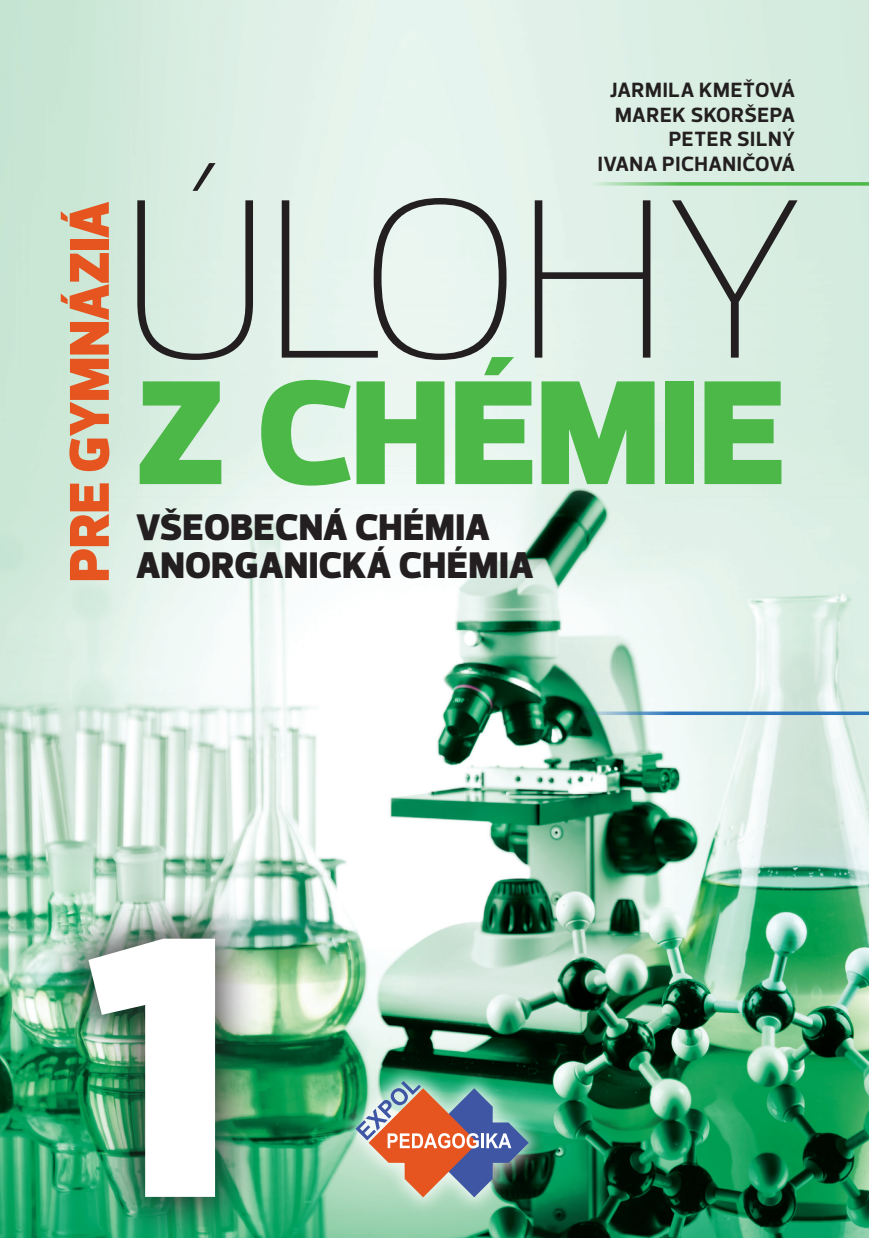
<style>
.page{position:relative;width:869px;height:1238px;background:#fff}
.page>*{position:absolute;margin:0;border:0;box-sizing:border-box;transform-origin:0 0}
.t1{font:900 366.1px "Gotham";color:#fff}
.t2{font:200 231.17px "Prelo";letter-spacing:-.05em;color:#231f20;scale:1.06 1}
.t3{font:900 150.85px "Prelo";letter-spacing:-.01em;color:#4cb848;scale:1.04 1}
.t4{font:900 57.05px "Prelo";letter-spacing:-.005em;color:#e6551f}
.t5{font:900 37.62px/37.8px "Prelo";color:#231f20}
.t6{font:700 21px/24.5px "Prelo";letter-spacing:.02em;color:#231f20;text-align:right}
</style>
<div class="page">
<img style="left:0;top:0;width:869px;height:1237px">
<div style="left:45px;top:892px;width:216px;height:345px;background:#231f20;opacity:.8"></div>
<svg style="left:531px;top:182px;width:338px;height:4px"></svg>
<div style="left:337px;top:1062px;width:210px;height:153px;background:#fff;opacity:.75"></div>
<svg style="left:355px;top:1080px;width:174px;height:117px;background:#949187"></svg>
<svg style="left:520px;top:711px;width:349px;height:4px"></svg>
<h3 class="t4" style="left:55px;top:582px;width:382px;rotate:-90deg">PRE GYMNÁZIÁ</h3>
<p class="t6" style="left:598px;top:78px;width:199px">JARMILA KMEŤOVÁ<br>MAREK SKORŠEPA<br>PETER SILNÝ<br>IVANA PICHANIČOVÁ</p>
<h2 class="t2" style="left:117px;top:138px;width:656px">ÚLOHY</h2>
<h3 class="t3" style="left:136px;top:341px;width:626px">Z CHÉMIE</h3>
<h3 class="t5" style="left:136px;top:508px;width:399px">VŠEOBECNÁ CHÉMIA<br>ANORGANICKÁ CHÉMIA</h3>
<h1 class="t1" style="left:85px;top:814px;width:156px">1</h1>
</div>
